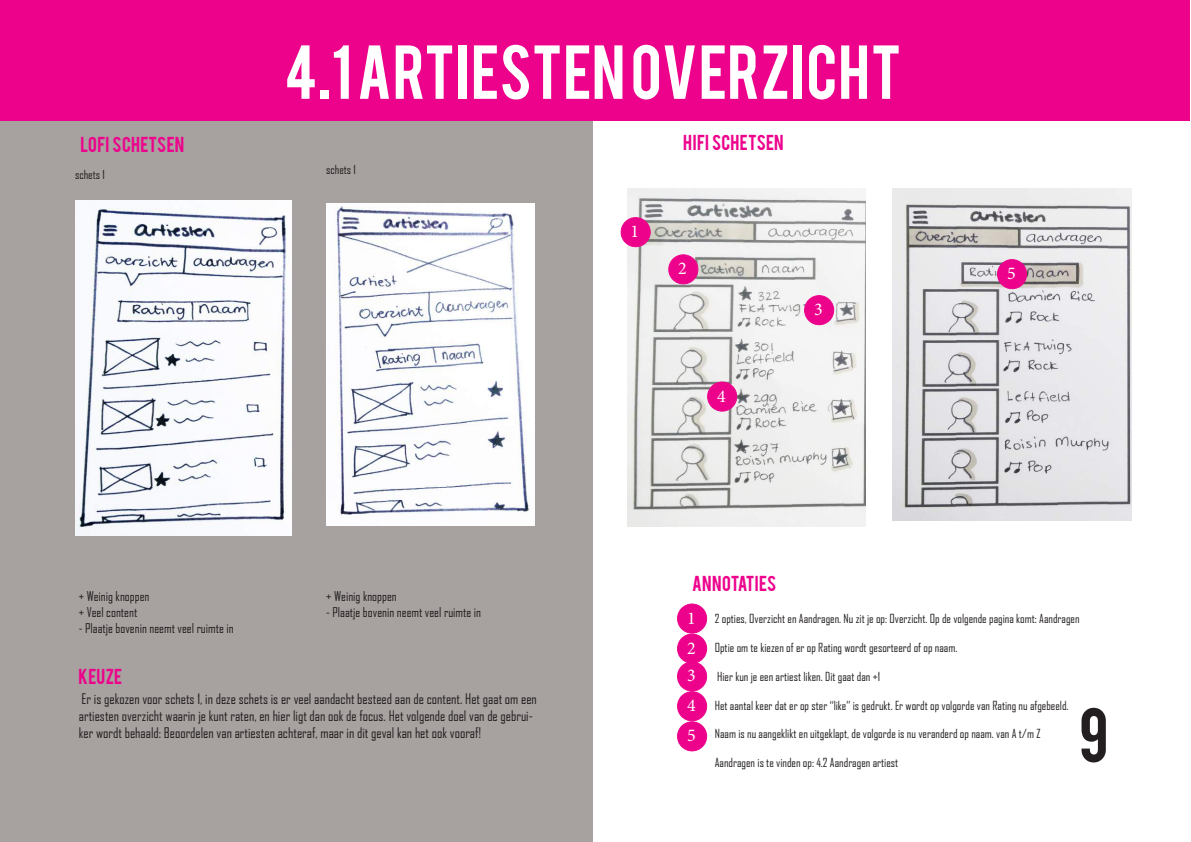
<style>
.page{position:relative;width:1191px;height:842px;background:#fff}
.page>*{position:absolute;margin:0;border:0;box-sizing:border-box;transform-origin:0 0}
.t1{font:60px "Bebas";letter-spacing:.015em;color:#fff}
.t2{font:60px "Bebas";color:#231f20}
.t3{font:18px/27.8px "Minion Pro";color:#fff}
.t4{font:17px "Bebas";letter-spacing:.015em;color:#ed028c}
.t5{font:14px/16.8px "Agency FB";color:#231f20}
.t6{font:13px/15.6px "Agency FB";color:#231f20}
.t7{font:12px "Agency FB";color:#231f20}
</style>
<div class="page">
<div style="left:0;top:120px;width:593px;height:721px;background:#a7a2a0"></div>
<div style="left:1px;top:0;width:1189px;height:120px;background:#ed028c"></div>
<img style="left:75px;top:200px;width:217px;height:336px">
<img style="left:326px;top:203px;width:208px;height:322px">
<img style="left:627px;top:189px;width:239px;height:338px">
<img style="left:892px;top:189px;width:239px;height:332px">
<div style="left:677px;top:604px;width:29px;height:29px;background:#ed028c;border-radius:50%"></div>
<div style="left:677px;top:603px;width:30px;height:31px;border:1px solid #ed028c;border-radius:50%"></div>
<div style="left:621px;top:218px;width:29px;height:29px;background:#ed028c;border-radius:50%"></div>
<div style="left:620px;top:217px;width:30px;height:30px;border:1px solid #ed028c;border-radius:50%"></div>
<div style="left:669px;top:255px;width:29px;height:29px;background:#ed028c;border-radius:50%"></div>
<div style="left:668px;top:254px;width:30px;height:30px;border:1px solid #ed028c;border-radius:50%"></div>
<div style="left:804px;top:296px;width:29px;height:29px;background:#ed028c;border-radius:50%"></div>
<div style="left:804px;top:295px;width:30px;height:30px;border:1px solid #ed028c;border-radius:50%"></div>
<div style="left:997px;top:260px;width:29px;height:29px;background:#ed028c;border-radius:50%"></div>
<div style="left:997px;top:259px;width:30px;height:30px;border:1px solid #ed028c;border-radius:50%"></div>
<div style="left:707px;top:382px;width:29px;height:29px;background:#ed028c;border-radius:50%"></div>
<div style="left:707px;top:381px;width:30px;height:31px;border:1px solid #ed028c;border-radius:50%"></div>
<div style="left:677px;top:634px;width:29px;height:29px;background:#ed028c;border-radius:50%"></div>
<div style="left:677px;top:634px;width:30px;height:30px;border:1px solid #ed028c;border-radius:50%"></div>
<div style="left:677px;top:662px;width:29px;height:29px;background:#ed028c;border-radius:50%"></div>
<div style="left:677px;top:661px;width:30px;height:30px;border:1px solid #ed028c;border-radius:50%"></div>
<div style="left:677px;top:692px;width:29px;height:29px;background:#ed028c;border-radius:50%"></div>
<div style="left:677px;top:691px;width:30px;height:30px;border:1px solid #ed028c;border-radius:50%"></div>
<div style="left:677px;top:722px;width:29px;height:29px;background:#ed028c;border-radius:50%"></div>
<div style="left:677px;top:721px;width:30px;height:30px;border:1px solid #ed028c;border-radius:50%"></div>
<h1 class="t1" style="left:284px;top:28px;width:618px">4.1 ARTIESTEN OVERZICHT</h1>
<h3 class="t4" style="left:81px;top:132px;width:105px">LOFI SCHETSEN</h3>
<h3 class="t4" style="left:683px;top:130px;width:102px">HIFI SCHETSEN</h3>
<p class="t7" style="left:75px;top:167px;width:31px">schets 1</p>
<p class="t7" style="left:326px;top:162px;width:31px">schets 1</p>
<p class="t6" style="left:79px;top:588px;width:72px">+ Weinig knoppen + Veel content</p>
<p class="t6" style="left:79px;top:620px;width:156px">- Plaatje bovenin neemt veel ruimte in</p>
<h3 class="t4" style="left:79px;top:664px;width:45px">KEUZE</h3>
<p class="t6" style="left:326px;top:588px;width:72px">+ Weinig knoppen</p>
<p class="t6" style="left:326px;top:604px;width:156px">- Plaatje bovenin neemt veel ruimte in</p>
<p class="t5" style="left:79px;top:690px;width:459px">Er is gekozen voor schets 1, in deze schets is er veel aandacht besteed aan de content. Het gaat om een artiesten overzicht waarin je kunt raten, en hier ligt dan ook de focus. Het volgende doel van de gebrui&shy;ker wordt behaald: Beoordelen van artiesten achteraf, maar in dit geval kan het ook vooraf!</p>
<h2 class="t3" style="left:630px;top:218px;width:10px">1</h2>
<h2 class="t3" style="left:678px;top:255px;width:10px">2</h2>
<h2 class="t3" style="left:717px;top:382px;width:10px">4</h2>
<h2 class="t3" style="left:814px;top:296px;width:10px">3</h2>
<h2 class="t3" style="left:1007px;top:260px;width:10px">5</h2>
<h3 class="t4" style="left:692px;top:571px;width:86px">ANNOTATIES</h3>
<h2 class="t3" style="left:687px;top:604px;width:10px">1</h2>
<p class="t7" style="left:715px;top:611px;width:366px">2 opties, Overzicht en Aandragen. Nu zit je op: Overzicht. Op de volgende pagina komt: Aandragen</p>
<p class="t7" style="left:715px;top:640px;width:244px">Optie om te kiezen of er op Rating wordt gesorteerd of op naam.</p>
<p class="t7" style="left:717px;top:669px;width:164px">Hier kun je een artiest liken. Dit gaat dan +1</p>
<p class="t7" style="left:715px;top:698px;width:355px">Het aantal keer dat er op ster ‘‘like’’ is gedrukt. Er wordt op volgorde van Rating nu afgebeeld.</p>
<p class="t7" style="left:715px;top:726px;width:327px">Naam is nu aangeklikt en uitgeklapt, de volgorde is nu veranderd op naam. van A t/m Z</p>
<p class="t7" style="left:715px;top:755px;width:185px">Aandragen is te vinden op: 4.2 Aandragen artiest</p>
<h2 class="t3" style="left:687px;top:634px;width:10px">2<br>3</h2>
<h2 class="t3" style="left:687px;top:690px;width:10px;line-height:30.1px">4<br>5</h2>
<h1 class="t2" style="left:1078px;top:691px;width:31px">9</h1>
</div>
